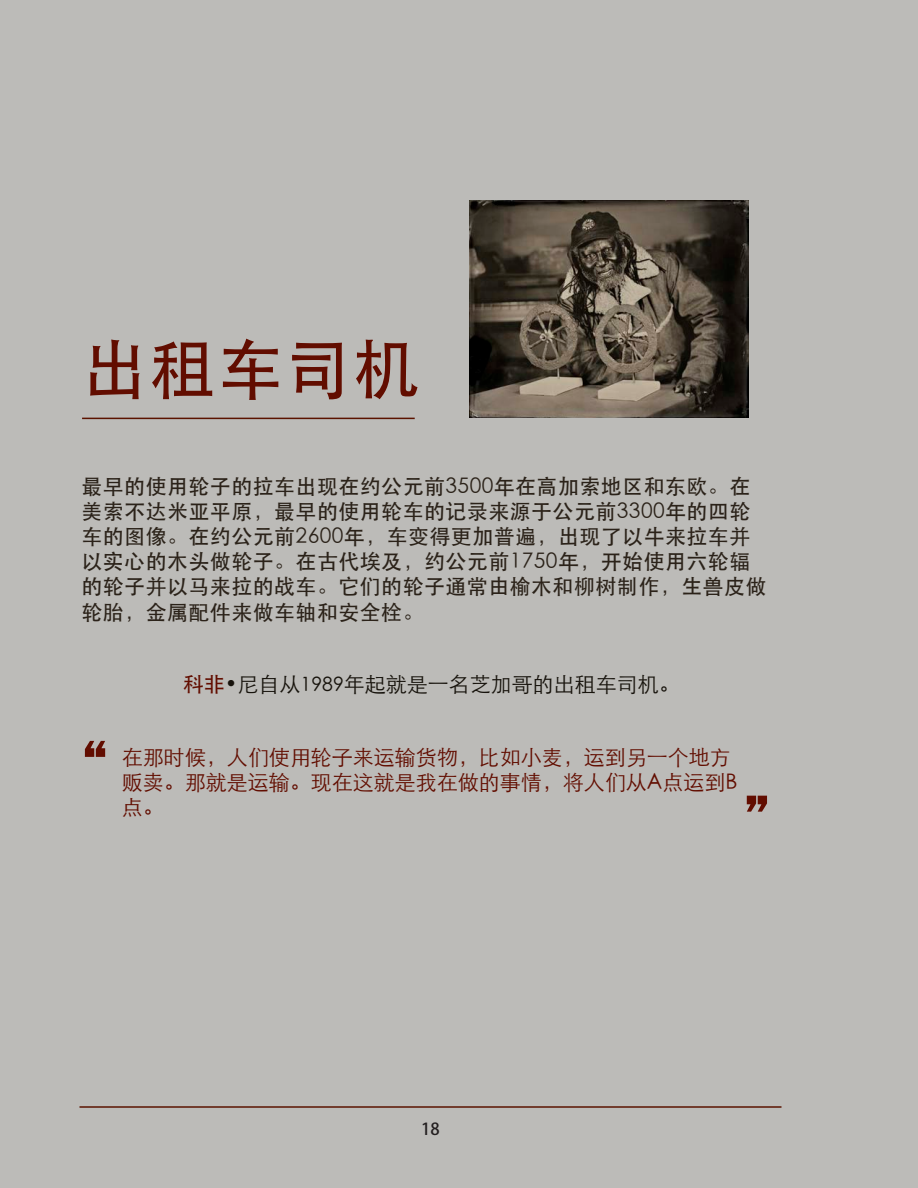
<style>
.page{position:relative;width:918px;height:1188px;background:#bcbbb8}
.page>*{position:absolute;margin:0;border:0;box-sizing:border-box;transform-origin:0 0}
.Occ_Head{font:66px "Adobe Heiti Std";letter-spacing:.03em;color:#620d00}
.t1{font:54px "ITC Franklin Gothic Std Hvy";color:#620d00}
.Occ_Body{font:21px/25.2px "ST Heiti";letter-spacing:.02em;color:#2b2219}
.Occ_Quote{font:300 21px/25.2px "ST Heiti SC";color:#620d00}
.Occ_Person{font:21px "ST Xihei";color:#17130c}
.t2{font:16.5px "Adobe Heiti Std";color:#231f20}
.s1{font-family:"Adobe Heiti Std";color:#620d00}
.s2{font-size:19.5px}
</style>
<div class="page">
<hr style="left:80px;top:1106px;width:702px;height:2px;background:#5b1300">
<hr style="left:82px;top:418px;width:333px;height:1px;background:#5b1300">
<img style="left:470px;top:201px;width:279px;height:216px">
<p class="Occ_Head" style="left:81px;top:330px;width:339px">出租车司机</p>
<p class="Occ_Body" style="left:81px;top:474px;width:687px">最早的使用轮子的拉车出现在约公元前3500年在高加索地区和东欧。在美索不达米亚平原，最早的使用轮车的记录来源于公元前3300年的四轮车的图像。在约公元前2600年，车变得更加普遍，出现了以牛来拉车并以实心的木头做轮子。在古代埃及，约公元前1750年，开始使用六轮辐的轮子并以马来拉的战车。它们的轮子通常由榆木和柳树制作，生兽皮做轮胎，金属配件来做车轴和安全栓。</p>
<p class="Occ_Person" style="left:183px;top:674px;width:498px"><span class="s1">科非</span>•尼自从<span class="s2">1989</span>年起就是一名芝加哥的出租车司机。</p>
<p class="t1" style="left:81px;top:728px;width:30px">“</p>
<p class="Occ_Quote" style="left:122px;top:742px;width:617px">在那时候，人们使用轮子来运输货物，比如小麦，运到另一个地方贩卖。那就是运输。现在这就是我在做的事情，将人们从A点运到B点。</p>
<p class="t1" style="left:743px;top:782px;width:30px">”</p>
<p class="t2" style="left:421px;top:1119px;width:20px">18</p>
</div>
